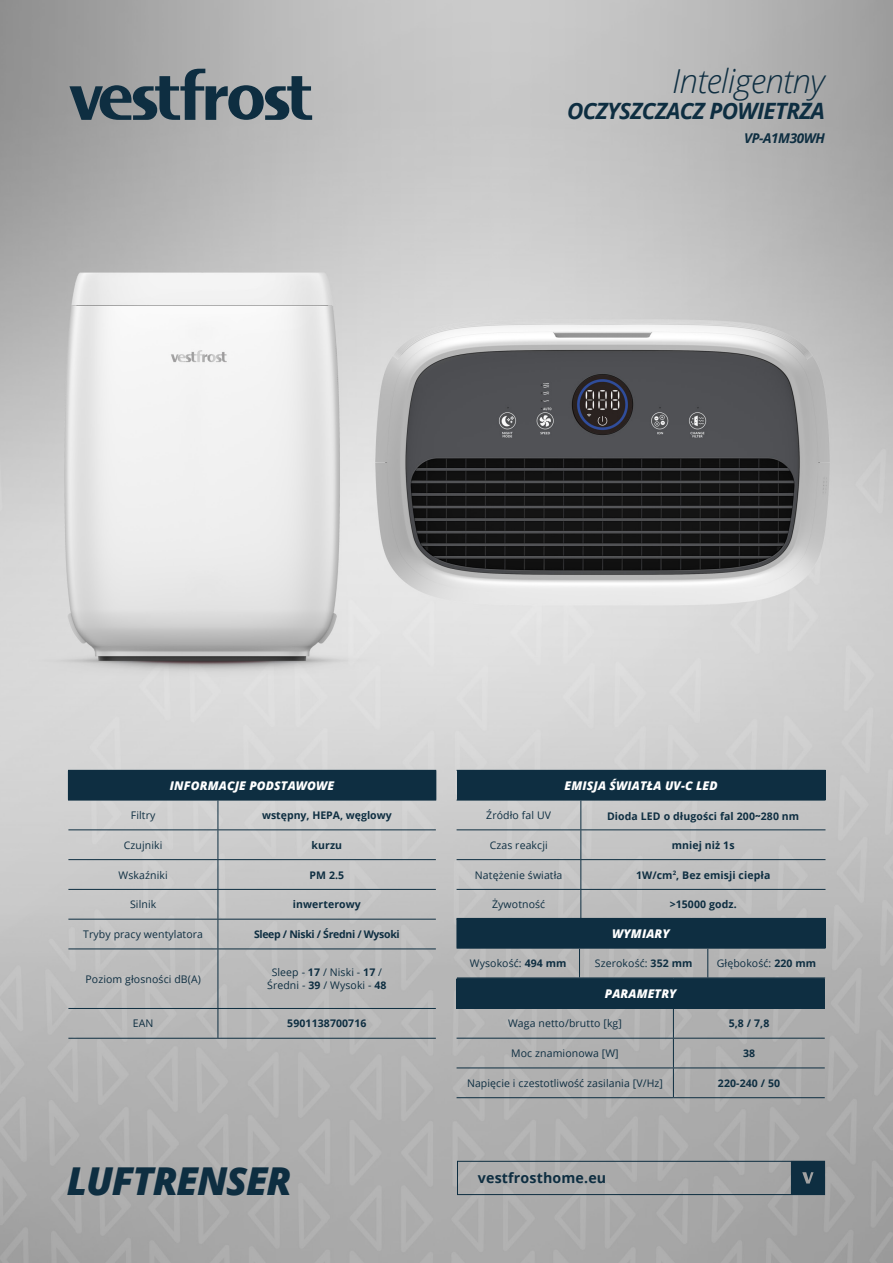
<style>
.page{position:relative;width:893px;height:1263px;background:#fff}
.page>*{position:absolute;margin:0;border:0;box-sizing:border-box;transform-origin:0 0}
.t1{font:italic 800 38.4px "Open Sans";letter-spacing:-.03em;color:#0e2e41}
.t2{font:italic 300 33px "Open Sans";letter-spacing:-.02em;color:#0e2e41}
.t3{font:italic 700 22.5px "Open Sans";letter-spacing:-.03em;color:#0e2e41}
.t4{font:700 14.25px "Open Sans";letter-spacing:.01em;color:#0e2e41}
.t5{font:italic 700 13.5px "Open Sans";letter-spacing:-.03em;color:#0e2e41}
.t6{font:italic 800 12px "Open Sans";letter-spacing:.01em;color:#fff}
.t7{font:10.5px/13.5px "Open Sans";letter-spacing:.01em;color:#0e2e41;text-align:center}
.t8{font:700 10.5px "Open Sans";letter-spacing:.01em;color:#0e2e41}
.t9{font:700 10.5px "Open Sans";letter-spacing:-.03em;color:#0e2e41}
.s1{font-weight:700}
.s2{font-family:"Montserrat"}
</style>
<div class="page">
<img style="left:0;top:0;width:893px;height:1263px">
<svg style="left:69px;top:69px;width:243px;height:51px;background:#6c7981"></svg>
<div style="left:457px;top:770px;width:368px;height:30px;background:#0e2e41"></div>
<hr style="left:457px;top:829px;width:124px;height:1px;background:#0e2e41">
<hr style="left:581px;top:829px;width:244px;height:1px;background:#0e2e41">
<hr style="left:457px;top:859px;width:124px;height:1px;background:#0e2e41">
<hr style="left:581px;top:859px;width:244px;height:1px;background:#0e2e41">
<hr style="left:457px;top:889px;width:124px;height:1px;background:#0e2e41">
<hr style="left:581px;top:889px;width:244px;height:1px;background:#0e2e41">
<hr style="left:457px;top:800px;width:124px;height:1px;background:#0e2e41">
<hr style="left:581px;top:800px;width:244px;height:1px;background:#0e2e41">
<svg style="left:580px;top:800px;width:1px;height:118px"></svg>
<div style="left:68px;top:770px;width:368px;height:30px;background:#0e2e41"></div>
<hr style="left:68px;top:948px;width:150px;height:1px;background:#0e2e41">
<hr style="left:218px;top:948px;width:218px;height:1px;background:#0e2e41">
<hr style="left:68px;top:1008px;width:150px;height:1px;background:#0e2e41">
<hr style="left:218px;top:1008px;width:218px;height:1px;background:#0e2e41">
<svg style="left:218px;top:1009px;width:1px;height:29px"></svg>
<hr style="left:68px;top:800px;width:150px;height:1px;background:#0e2e41">
<hr style="left:218px;top:800px;width:218px;height:1px;background:#0e2e41">
<hr style="left:68px;top:829px;width:150px;height:1px;background:#0e2e41">
<hr style="left:218px;top:829px;width:218px;height:1px;background:#0e2e41">
<hr style="left:68px;top:859px;width:150px;height:1px;background:#0e2e41">
<hr style="left:218px;top:859px;width:218px;height:1px;background:#0e2e41">
<hr style="left:68px;top:889px;width:150px;height:1px;background:#0e2e41">
<hr style="left:218px;top:889px;width:218px;height:1px;background:#0e2e41">
<hr style="left:68px;top:919px;width:150px;height:1px;background:#0e2e41">
<hr style="left:218px;top:919px;width:218px;height:1px;background:#0e2e41">
<svg style="left:218px;top:800px;width:1px;height:148px"></svg>
<hr style="left:218px;top:949px;width:1px;height:59px;background:#0e2e41">
<hr style="left:68px;top:1038px;width:150px;height:1px;background:#0e2e41">
<hr style="left:218px;top:1038px;width:218px;height:1px;background:#0e2e41">
<svg style="left:791px;top:1163px;width:32px;height:30px"></svg>
<div style="left:457px;top:1161px;width:368px;height:34px;border:1px solid #0e2e41"></div>
<div style="left:457px;top:918px;width:368px;height:30px;background:#0e2e41"></div>
<svg style="left:825px;top:919px;width:1px;height:29px"></svg>
<hr style="left:457px;top:977px;width:122px;height:1px;background:#0e2e41">
<hr style="left:579px;top:977px;width:129px;height:1px;background:#0e2e41">
<hr style="left:708px;top:977px;width:117px;height:1px;background:#0e2e41">
<hr style="left:457px;top:948px;width:122px;height:1px;background:#0e2e41">
<hr style="left:579px;top:948px;width:129px;height:1px;background:#0e2e41">
<svg style="left:579px;top:948px;width:1px;height:29px"></svg>
<hr style="left:708px;top:948px;width:117px;height:1px;background:#0e2e41">
<svg style="left:707px;top:948px;width:1px;height:29px"></svg>
<div style="left:457px;top:979px;width:368px;height:29px;background:#0e2e41"></div>
<hr style="left:457px;top:978px;width:216px;height:1px;background:#0e2e41">
<hr style="left:673px;top:978px;width:152px;height:1px;background:#0e2e41">
<hr style="left:457px;top:1038px;width:216px;height:1px;background:#0e2e41">
<hr style="left:673px;top:1038px;width:152px;height:1px;background:#0e2e41">
<hr style="left:457px;top:1067px;width:216px;height:1px;background:#0e2e41">
<hr style="left:673px;top:1067px;width:152px;height:1px;background:#0e2e41">
<hr style="left:457px;top:1097px;width:216px;height:1px;background:#0e2e41">
<hr style="left:673px;top:1097px;width:152px;height:1px;background:#0e2e41">
<hr style="left:457px;top:1008px;width:216px;height:1px;background:#0e2e41">
<hr style="left:673px;top:1008px;width:152px;height:1px;background:#0e2e41">
<svg style="left:673px;top:1009px;width:1px;height:88px"></svg>
<p class="t2" style="left:672px;top:59px;width:154px">Inteligentny</p>
<p class="t3" style="left:567px;top:95px;width:259px">OCZYSZCZACZ POWIETRZA</p>
<p class="t5" style="left:744px;top:129px;width:82px">VP-A1M30WH</p>
<p class="t6" style="left:170px;top:776px;width:166px">INFORMACJE PODSTAWOWE</p>
<p class="t6" style="left:564px;top:776px;width:155px">EMISJA ŚWIATŁA UV-C LED</p>
<p class="t7" style="left:131px;top:808px;width:26px">Filtry</p>
<p class="t8" style="left:262px;top:808px;width:131px">wstępny, HEPA, węglowy</p>
<p class="t7" style="left:124px;top:838px;width:40px">Czujniki</p>
<p class="t8" style="left:312px;top:837px;width:32px">kurzu</p>
<p class="t7" style="left:119px;top:868px;width:51px">Wskaźniki</p>
<p class="t8" style="left:310px;top:867px;width:36px">PM 2.5</p>
<p class="t7" style="left:130px;top:897px;width:28px">Silnik</p>
<p class="t8" style="left:293px;top:897px;width:70px">inwerterowy</p>
<p class="t7" style="left:83px;top:927px;width:121px">Tryby pracy wentylatora</p>
<p class="t9" style="left:254px;top:927px;width:147px">Sleep / Niski / Średni / Wysoki</p>
<p class="t7" style="left:85px;top:972px;width:117px">Poziom głosności dB(A)</p>
<p class="t7" style="left:267px;top:965px;width:121px">Sleep - <span class="s1">17</span> / Niski - <span class="s1">17</span> /<br>Średni - <span class="s1">39</span> / Wysoki - <span class="s1">48</span></p>
<p class="t7" style="left:133px;top:1016px;width:22px">EAN</p>
<p class="t8" style="left:287px;top:1016px;width:81px">5901138700716</p>
<p class="t7" style="left:486px;top:808px;width:66px">Źródło fal UV</p>
<p class="t8" style="left:607px;top:809px;width:194px">Dioda LED o długości fal 200<span class="s2">~</span>280 nm</p>
<p class="t7" style="left:490px;top:838px;width:60px">Czas reakcji</p>
<p class="t8" style="left:672px;top:837px;width:64px">mniej niż 1s</p>
<p class="t7" style="left:475px;top:868px;width:89px">Natężenie światła</p>
<p class="t8" style="left:636px;top:867px;width:136px">1W/cm<sup>2</sup>, Bez emisji ciepła</p>
<p class="t7" style="left:492px;top:897px;width:55px">Żywotność</p>
<p class="t8" style="left:670px;top:897px;width:69px">&gt;15000 godz.</p>
<p class="t6" style="left:612px;top:924px;width:59px">WYMIARY</p>
<p class="t7" style="left:470px;top:956px;width:98px">Wysokość: <span class="s1">494 mm</span></p>
<p class="t7" style="left:595px;top:956px;width:99px">Szerokość: <span class="s1">352 mm</span></p>
<p class="t7" style="left:717px;top:956px;width:101px">Głębokość: <span class="s1">220 mm</span></p>
<p class="t6" style="left:605px;top:985px;width:73px">PARAMETRY</p>
<p class="t7" style="left:508px;top:1016px;width:115px">Waga netto/brutto [kg]</p>
<p class="t8" style="left:729px;top:1016px;width:42px">5,8 / 7,8</p>
<p class="t7" style="left:511px;top:1046px;width:109px">Moc znamionowa [W]</p>
<p class="t8" style="left:743px;top:1046px;width:14px">38</p>
<p class="t7" style="left:467px;top:1076px;width:197px">Napięcie i czestotliwość zasilania [V/Hz]</p>
<p class="t8" style="left:718px;top:1075px;width:64px">220-240 / 50</p>
<p class="t1" style="left:67px;top:1151px;width:226px">LUFTRENSER</p>
<p class="t4" style="left:478px;top:1168px;width:130px">vestfrosthome.eu</p>
</div>
